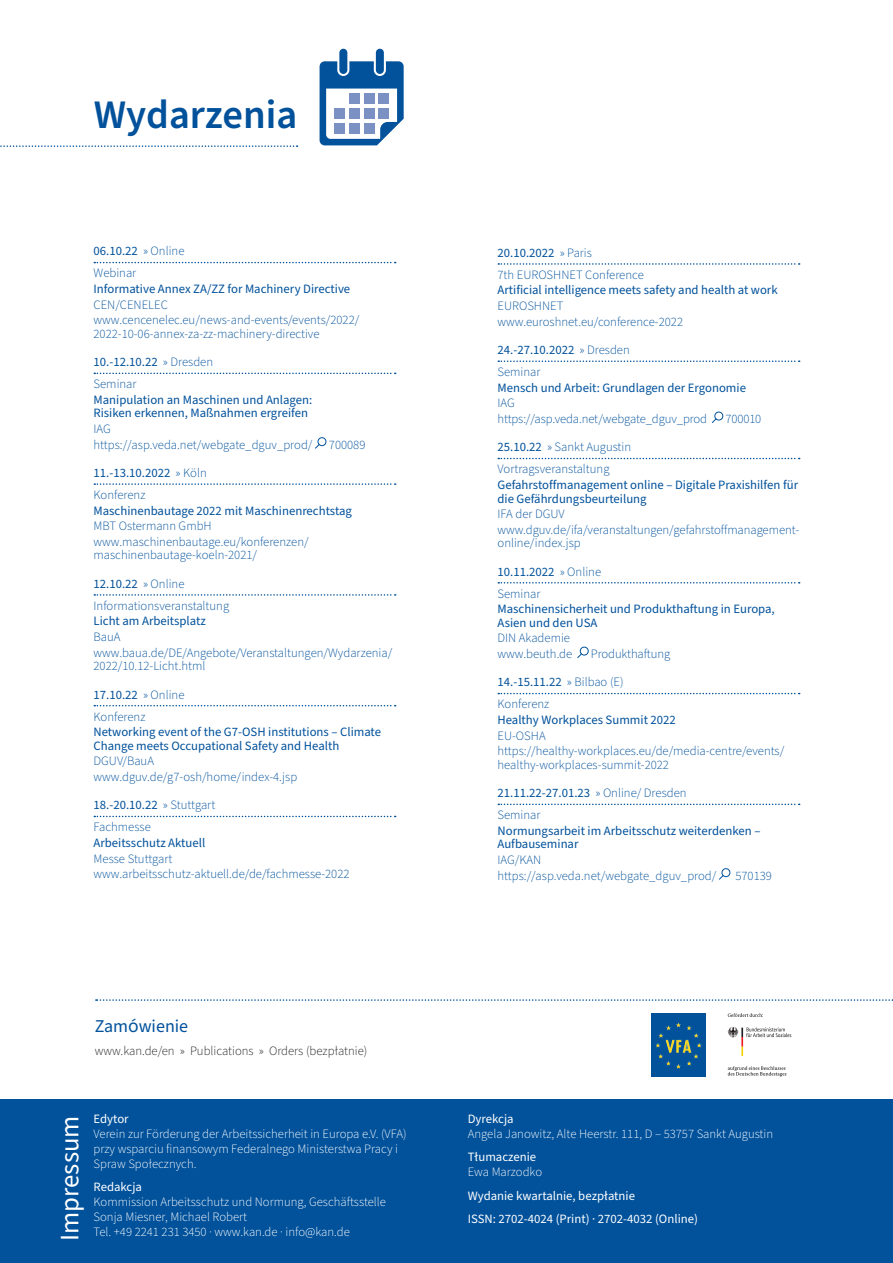
<style>
.page{position:relative;width:893px;height:1263px;background:#fff}
.page>*{position:absolute;margin:0;border:0;box-sizing:border-box;transform-origin:0 0}
.t1{font:600 40.5px "Source Sans Pro";color:#01519b}
.ZU_1{font:26.7px "Source Sans Pro";color:#fff}
.ZU_1-2{font:18px "Source Sans Pro";color:#01519b}
.Tabelle_g{font:300 12.75px/13.5px "Source Sans Pro";color:#01519b}
.Tabelle_g-2{font:12.75px/13.5px "Source Sans Pro";color:#01519b}
.g_P{font:300 12.75px/15px "Source Sans Pro";color:#fff}
.Tabelle_U{font:12.75px "Source Sans Pro";color:#01519b}
.g_P-2{font:12.75px/15px "Source Sans Pro";color:#fff}
.g_P-3{font:300 12.75px "Source Sans Pro";color:#231f20}
.Tabelle_U-2{font:300 12.75px "Source Sans Pro";color:#01519b}
.s1{font-weight:300}
.s2{font-weight:400}
</style>
<div class="page">
<svg style="left:0;top:145px;width:298px;height:2px"></svg>
<svg style="left:320px;top:61px;width:84px;height:84px"></svg>
<div style="left:376px;top:49px;width:8px;height:25px;background:#01519b;border-radius:4px"></div>
<div style="left:339px;top:49px;width:8px;height:25px;background:#01519b;border-radius:4px"></div>
<div style="left:349px;top:108px;width:10px;height:11px;background:#7b91c4"></div>
<div style="left:349px;top:94px;width:10px;height:10px;background:#7b91c4"></div>
<div style="left:364px;top:94px;width:10px;height:10px;background:#7b91c4"></div>
<div style="left:379px;top:94px;width:10px;height:10px;background:#7b91c4"></div>
<div style="left:334px;top:108px;width:11px;height:11px;background:#7b91c4"></div>
<div style="left:364px;top:108px;width:10px;height:11px;background:#7b91c4"></div>
<div style="left:379px;top:108px;width:10px;height:11px;background:#7b91c4"></div>
<div style="left:334px;top:123px;width:11px;height:11px;background:#7b91c4"></div>
<div style="left:349px;top:123px;width:10px;height:11px;background:#7b91c4"></div>
<div style="left:364px;top:123px;width:10px;height:11px;background:#7b91c4"></div>
<svg style="left:94px;top:262px;width:302px;height:1px"></svg>
<svg style="left:94px;top:373px;width:302px;height:1px"></svg>
<svg style="left:94px;top:483px;width:302px;height:2px"></svg>
<svg style="left:94px;top:594px;width:302px;height:2px"></svg>
<svg style="left:94px;top:705px;width:302px;height:1px"></svg>
<svg style="left:94px;top:816px;width:302px;height:1px"></svg>
<div style="left:318px;top:437px;width:8px;height:9px;border:1px solid #01519b;border-radius:50%"></div>
<svg style="left:315px;top:443px;width:5px;height:6px"></svg>
<svg style="left:498px;top:263px;width:302px;height:2px"></svg>
<svg style="left:498px;top:360px;width:302px;height:2px"></svg>
<svg style="left:498px;top:458px;width:302px;height:1px"></svg>
<svg style="left:498px;top:582px;width:302px;height:1px"></svg>
<svg style="left:498px;top:693px;width:302px;height:1px"></svg>
<svg style="left:498px;top:804px;width:302px;height:1px"></svg>
<div style="left:714px;top:412px;width:9px;height:8px;border:1px solid #01519b;border-radius:50%"></div>
<svg style="left:712px;top:418px;width:5px;height:5px"></svg>
<div style="left:580px;top:647px;width:9px;height:8px;border:1px solid #01519b;border-radius:50%"></div>
<svg style="left:577px;top:653px;width:6px;height:5px"></svg>
<div style="left:721px;top:868px;width:9px;height:9px;border:1px solid #01519b;border-radius:50%"></div>
<svg style="left:719px;top:874px;width:5px;height:6px"></svg>
<div style="left:0;top:1099px;width:893px;height:164px;background:#01519b"></div>
<svg style="left:96px;top:999px;width:797px;height:2px"></svg>
<div style="left:651px;top:1014px;width:55px;height:63px;background:#01519b"></div>
<img style="left:655px;top:1022px;width:47px;height:31px">
<svg style="left:728px;top:1013px;width:35px;height:4px"></svg>
<svg style="left:728px;top:1066px;width:58px;height:10px"></svg>
<svg style="left:727px;top:1027px;width:64px;height:29px"></svg>
<p class="t1" style="left:94px;top:88px;width:205px">Wydarzenia</p>
<p class="Tabelle_U" style="left:94px;top:243px;width:92px">06.10.22 <span class="s1">» Online</span></p>
<p class="Tabelle_g" style="left:94px;top:267px;width:44px">Webinar</p>
<p class="Tabelle_g-2" style="left:94px;top:282px;width:258px">Informative Annex ZA/ZZ for Machinery Directive</p>
<p class="Tabelle_g" style="left:94px;top:298px;width:76px">CEN/CENELEC</p>
<p class="Tabelle_g" style="left:94px;top:314px;width:267px">www.cencenelec.eu/news-and-events/events/2022/<br>2022-10-06-annex-za-zz-machinery-directive</p>
<p class="Tabelle_U" style="left:94px;top:353px;width:121px">10.-12.10.22 <span class="s1">» Dresden</span></p>
<p class="Tabelle_g" style="left:94px;top:378px;width:45px">Seminar</p>
<p class="Tabelle_g-2" style="left:94px;top:393px;width:220px">Manipulation an Maschinen und Anlagen:<br>Risiken erkennen, Maßnahmen ergreifen</p>
<p class="Tabelle_g" style="left:94px;top:422px;width:19px">IAG</p>
<p class="Tabelle_g" style="left:94px;top:438px;width:220px">https://asp.veda.net/webgate_dguv_prod/</p>
<p class="Tabelle_g" style="left:329px;top:438px;width:38px">700089</p>
<p class="Tabelle_U" style="left:94px;top:464px;width:115px">11.-13.10.2022 <span class="s1">» Köln</span></p>
<p class="Tabelle_g" style="left:94px;top:488px;width:53px">Konferenz</p>
<p class="Tabelle_g-2" style="left:94px;top:504px;width:260px">Maschinenbautage 2022 mit Maschinenrechtstag</p>
<p class="Tabelle_g" style="left:94px;top:520px;width:120px">MBT Ostermann GmbH</p>
<p class="Tabelle_g" style="left:94px;top:535px;width:217px">www.maschinenbautage.eu/konferenzen/ maschinenbautage-koeln-2021/</p>
<p class="Tabelle_U" style="left:94px;top:575px;width:92px">12.10.22 <span class="s1">» Online</span></p>
<p class="Tabelle_g" style="left:94px;top:599px;width:137px">Informationsveranstaltung</p>
<p class="Tabelle_g-2" style="left:94px;top:615px;width:114px">Licht am Arbeitsplatz</p>
<p class="Tabelle_g" style="left:94px;top:630px;width:29px">BauA</p>
<p class="Tabelle_g" style="left:94px;top:646px;width:300px">www.baua.de/DE/Angebote/Veranstaltungen/Wydarzenia/<br>2022/10.12-Licht.html</p>
<p class="Tabelle_U" style="left:94px;top:686px;width:92px">17.10.22 <span class="s1">» Online</span></p>
<p class="Tabelle_g" style="left:94px;top:710px;width:53px">Konferenz</p>
<p class="Tabelle_g-2" style="left:94px;top:726px;width:289px">Networking event of the G7-OSH institutions – Climate<br>Change meets Occupational Safety and Health</p>
<p class="Tabelle_g" style="left:94px;top:755px;width:62px">DGUV/BauA</p>
<p class="Tabelle_g" style="left:94px;top:770px;width:205px">www.dguv.de/g7-osh/home/index-4.jsp</p>
<p class="Tabelle_U" style="left:94px;top:797px;width:123px">18.-20.10.22 <span class="s1">» Stuttgart</span></p>
<p class="Tabelle_g" style="left:94px;top:821px;width:59px">Fachmesse</p>
<p class="Tabelle_g-2" style="left:94px;top:836px;width:113px">Arbeitsschutz Aktuell</p>
<p class="Tabelle_g" style="left:94px;top:852px;width:80px">Messe Stuttgart</p>
<p class="Tabelle_g" style="left:94px;top:868px;width:258px">www.arbeitsschutz-aktuell.de/de/fachmesse-2022</p>
<p class="ZU_1-2" style="left:95px;top:1014px;width:95px">ZamÓwienie</p>
<p class="g_P-3" style="left:95px;top:1042px;width:274px">www.kan.de/en » Publications » Orders (bezpłatnie)</p>
<p class="ZU_1" style="left:52px;top:1241px;width:127px;rotate:-90deg">Impressum</p>
<p class="g_P" style="left:94px;top:1111px;width:315px"><span class="s2">Edytor<br></span>Verein zur Förderung der Arbeitssicherheit in Europa e.V. (VFA) przy wsparciu finansowym Federalnego Ministerstwa Pracy i Spraw Społecznych.</p>
<p class="g_P" style="left:94px;top:1180px;width:294px"><span class="s2">Redakcja<br></span>Kommission Arbeitsschutz und Normung, Geschäftsstelle Sonja Miesner, Michael Robert<br>Tel. +49 2241 231 3450 · www.kan.de · info@kan.de</p>
<p class="Tabelle_U" style="left:497px;top:244px;width:96px">20.10.2022 <span class="s1">» Paris</span></p>
<p class="Tabelle_g" style="left:497px;top:268px;width:148px">7th EUROSHNET Conference</p>
<p class="Tabelle_g-2" style="left:497px;top:284px;width:282px">Artificial intelligence meets safety and health at work</p>
<p class="Tabelle_g" style="left:497px;top:300px;width:67px">EUROSHNET</p>
<p class="Tabelle_g" style="left:497px;top:315px;width:187px">www.euroshnet.eu/conference-2022</p>
<p class="Tabelle_U" style="left:497px;top:341px;width:134px">24.-27.10.2022 <span class="s1">» Dresden</span></p>
<p class="Tabelle_g" style="left:497px;top:366px;width:45px">Seminar</p>
<p class="Tabelle_g-2" style="left:497px;top:381px;width:250px">Mensch und Arbeit: Grundlagen der Ergonomie</p>
<p class="Tabelle_g" style="left:497px;top:397px;width:19px">IAG</p>
<p class="Tabelle_g" style="left:497px;top:412px;width:211px">https://asp.veda.net/webgate_dguv_prod</p>
<p class="Tabelle_g" style="left:725px;top:412px;width:37px">700010</p>
<p class="Tabelle_U-2" style="left:497px;top:439px;width:135px"><span class="s2">25.10.22</span> » Sankt Augustin</p>
<p class="Tabelle_g" style="left:497px;top:463px;width:114px">Vortragsveranstaltung</p>
<p class="Tabelle_g-2" style="left:497px;top:478px;width:302px">Gefahrstoffmanagement online – Digitale Praxishilfen für die Gefährdungsbeurteilung</p>
<p class="Tabelle_g" style="left:497px;top:508px;width:69px">IFA der DGUV</p>
<p class="Tabelle_g" style="left:497px;top:523px;width:303px">www.dguv.de/ifa/veranstaltungen/gefahrstoffmanagement&shy;online/index.jsp</p>
<p class="Tabelle_U" style="left:497px;top:563px;width:105px">10.11.2022 <span class="s1">» Online</span></p>
<p class="Tabelle_g" style="left:497px;top:587px;width:45px">Seminar</p>
<p class="Tabelle_g-2" style="left:497px;top:603px;width:279px">Maschinensicherheit und Produkthaftung in Europa,<br>Asien und den USA</p>
<p class="Tabelle_g" style="left:497px;top:632px;width:74px">DIN Akademie</p>
<p class="Tabelle_g" style="left:497px;top:647px;width:76px">www.beuth.de</p>
<p class="Tabelle_g" style="left:591px;top:647px;width:81px">Produkthaftung</p>
<p class="Tabelle_U" style="left:497px;top:674px;width:128px">14.-15.11.22 <span class="s1">» Bilbao (E)</span></p>
<p class="Tabelle_g" style="left:497px;top:698px;width:53px">Konferenz</p>
<p class="Tabelle_g-2" style="left:497px;top:713px;width:180px">Healthy Workplaces Summit 2022</p>
<p class="Tabelle_g" style="left:497px;top:729px;width:50px">EU-OSHA</p>
<p class="Tabelle_g" style="left:497px;top:745px;width:288px">https://healthy-workplaces.eu/de/media-centre/events/ healthy-workplaces-summit-2022</p>
<p class="Tabelle_U" style="left:497px;top:784px;width:191px">21.11.22-27.01.23 <span class="s1">» Online/ Dresden</span></p>
<p class="Tabelle_g" style="left:497px;top:809px;width:45px">Seminar</p>
<p class="Tabelle_g-2" style="left:497px;top:824px;width:264px">Normungsarbeit im Arbeitsschutz weiterdenken –<br>Aufbauseminar</p>
<p class="Tabelle_g" style="left:497px;top:853px;width:45px">IAG/KAN</p>
<p class="Tabelle_g" style="left:497px;top:869px;width:220px">https://asp.veda.net/webgate_dguv_prod/</p>
<p class="Tabelle_g" style="left:735px;top:869px;width:38px">570139</p>
<p class="g_P" style="left:468px;top:1111px;width:307px"><span class="s2">Dyrekcja<br></span>Angela Janowitz, Alte Heerstr. 111, D – 53757 Sankt Augustin</p>
<p class="g_P-2" style="left:468px;top:1150px;width:76px">Tłumaczenie<br><span class="s1">Ewa Marzodko</span></p>
<p class="g_P-2" style="left:468px;top:1188px;width:169px">Wydanie kwartalnie, bezpłatnie</p>
<p class="g_P-2" style="left:468px;top:1212px;width:232px">ISSN: 2702-4024 (Print) · 2702-4032 (Online)</p>
</div>
